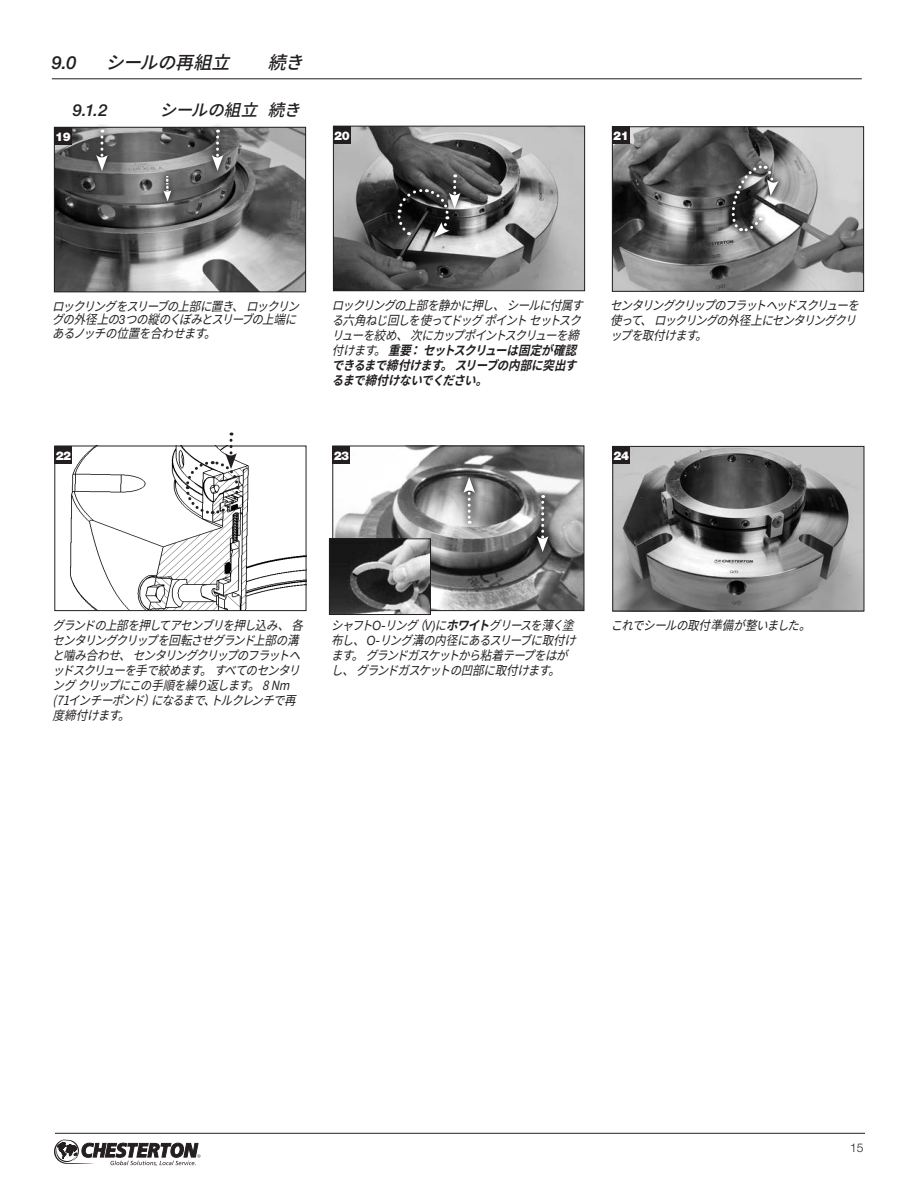
<style>
.page{position:relative;width:918px;height:1188px;background:#fff}
.page>*{position:absolute;margin:0;border:0;box-sizing:border-box;transform-origin:0 0}
.t1{font:italic 500 18px "Noto Sans CJ Kjp";color:#231f20}
.t2{font:italic 500 18px "Helvetica Neue LT Std";color:#231f20}
.t3{font:italic 500 16.5px "Noto Sans CJ Kjp";color:#231f20}
.t4{font:italic 500 16.5px "Helvetica Neue LT Std";color:#231f20}
.t5{font:italic 12.75px/15px "Noto Sans CJ Kjp";color:#231f20;scale:.9 1}
.t6{font:900 12px "Helvetica Neue CE";letter-spacing:-.05em;color:#fff}
.t7{font:300 12px "Helvetica Neue CE";color:#231f20}
.s1{font-family:"Helvetica Neue LT Std"}
.s2{font-weight:700}
</style>
<div class="page">
<svg style="left:54px;top:1139px;width:147px;height:27px"></svg>
<hr style="left:55px;top:1133px;width:810px;height:1px;background:#231f20">
<img style="left:614px;top:448px;width:248px;height:161px">
<div style="left:612px;top:446px;width:252px;height:165px;border:1px solid #231f20"></div>
<div style="left:612px;top:446px;width:18px;height:18px;background:#231f20"></div>
<img style="left:56px;top:129px;width:248px;height:161px">
<div style="left:54px;top:127px;width:252px;height:165px;border:1px solid #231f20"></div>
<div style="left:54px;top:127px;width:18px;height:18px;background:#231f20"></div>
<svg style="left:205px;top:125px;width:25px;height:52px"></svg>
<svg style="left:212px;top:130px;width:11px;height:41px"></svg>
<svg style="left:89px;top:125px;width:25px;height:52px"></svg>
<svg style="left:96px;top:130px;width:12px;height:41px"></svg>
<svg style="left:157px;top:169px;width:21px;height:39px"></svg>
<svg style="left:163px;top:176px;width:8px;height:25px"></svg>
<img style="left:334px;top:448px;width:248px;height:161px">
<div style="left:332px;top:446px;width:252px;height:165px;border:1px solid #231f20"></div>
<div style="left:332px;top:446px;width:18px;height:18px;background:#231f20"></div>
<img style="left:331px;top:540px;width:98px;height:73px">
<div style="left:329px;top:538px;width:102px;height:77px;border:1px solid #231f20"></div>
<svg style="left:530px;top:488px;width:25px;height:70px"></svg>
<svg style="left:537px;top:495px;width:12px;height:57px"></svg>
<svg style="left:457px;top:471px;width:25px;height:59px"></svg>
<svg style="left:463px;top:477px;width:12px;height:47px"></svg>
<img style="left:70px;top:448px;width:234px;height:161px">
<div style="left:54px;top:446px;width:252px;height:165px;border:1px solid #231f20"></div>
<div style="left:54px;top:446px;width:18px;height:18px;background:#231f20"></div>
<svg style="left:184px;top:433px;width:56px;height:83px"></svg>
<img style="left:614px;top:128px;width:248px;height:162px">
<div style="left:612px;top:126px;width:252px;height:166px;border:1px solid #231f20"></div>
<div style="left:612px;top:126px;width:18px;height:18px;background:#231f20"></div>
<svg style="left:726px;top:160px;width:58px;height:76px"></svg>
<svg style="left:732px;top:164px;width:47px;height:69px"></svg>
<img style="left:335px;top:128px;width:248px;height:161px">
<div style="left:333px;top:126px;width:252px;height:165px;border:1px solid #231f20"></div>
<div style="left:333px;top:126px;width:18px;height:18px;background:#231f20"></div>
<svg style="left:442px;top:168px;width:25px;height:47px"></svg>
<svg style="left:392px;top:184px;width:62px;height:58px"></svg>
<svg style="left:396px;top:174px;width:65px;height:63px;background:#3f3f3f"></svg>
<hr style="left:52px;top:78px;width:810px;height:1px;background:#231f20">
<h1 class="t2" style="left:52px;top:52px;width:26px">9.0</h1>
<h1 class="t1" style="left:106px;top:53px;width:136px">シールの再組立</h1>
<h1 class="t1" style="left:268px;top:53px;width:48px">続き</h1>
<p class="t4" style="left:73px;top:100px;width:36px">9.1.2</p>
<p class="t3" style="left:160px;top:101px;width:152px">シールの組立続き</p>
<p class="t6" style="left:55px;top:129px;width:17px">19</p>
<p class="t6" style="left:334px;top:128px;width:17px">20</p>
<p class="t6" style="left:613px;top:129px;width:17px">21</p>
<p class="t5" style="left:52px;top:300px;width:284px;line-height:13.5px">ロックリングをスリーブの上部に置き、ロックリングの外径上の<span class="s1">3</span> つの縦のくぼみとスリーブの上端にあるノッチの位置を合わせます。</p>
<p class="t5" style="left:332px;top:298px;width:289px">ロックリングの上部を静かに押し、シールに付属する六角ねじ回しを使ってドッグポイントセットスクリューを絞め、次にカップポイントスクリューを締付けます。<span class="s2">重要：セットスクリューは固定が確認できるまで締付けます。スリーブの内部に突出するまで締付けないでください。</span></p>
<p class="t5" style="left:610px;top:298px;width:287px">センタリングクリップのフラットヘッドスクリューを使って、ロックリングの外径上にセンタリングクリップを取付けます。</p>
<p class="t6" style="left:56px;top:448px;width:17px">22</p>
<p class="t6" style="left:334px;top:448px;width:17px">23</p>
<p class="t6" style="left:614px;top:448px;width:17px">24</p>
<p class="t5" style="left:53px;top:618px;width:288px">グランドの上部を押してアセンブリを押し込み、各センタリングクリップを回転させグランド上部の溝と噛み合わせ、センタリングクリップのフラットヘッドスクリューを手で絞めます。すべてのセンタリングクリップにこの手順を繰り返します。8Nm (71インチーポンド）になるまで、トルクレンチで再度締付けます。</p>
<p class="t5" style="left:331px;top:618px;width:282px">シャフト<span class="s1">O -</span> リング（<span class="s1">V)</span> に<span class="s2">ホワイト</span>グリースを薄く塗布し、<span class="s1">O -</span> リング溝の内径にあるスリーブに取付けます。グランドガスケットから粘着テープをはがし、グランドガスケットの凹部に取付けます。</p>
<p class="t5" style="left:611px;top:618px;width:232px">これでシールの取付準備が整いました。</p>
<p class="t7" style="left:850px;top:1140px;width:15px">15</p>
</div>
